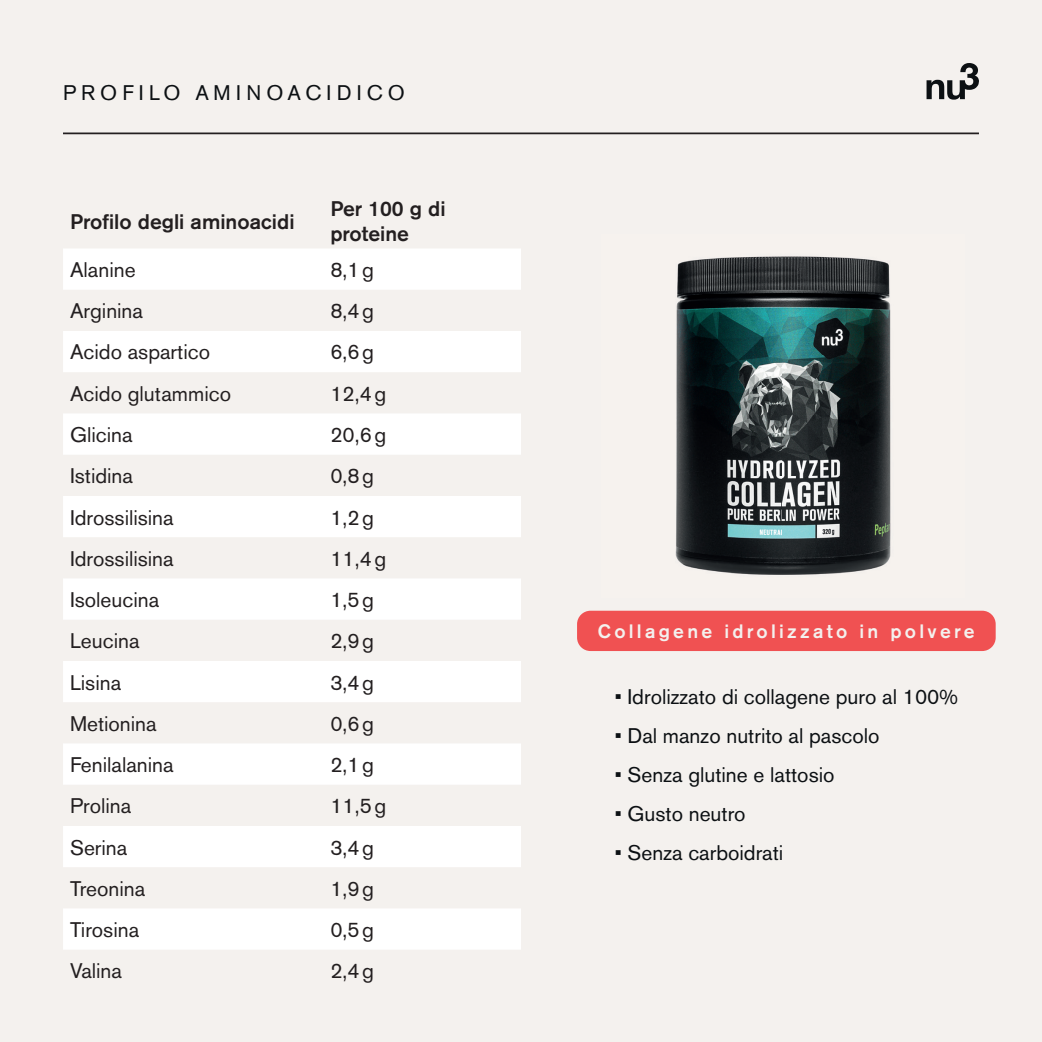
<style>
.page{position:relative;width:1042px;height:1042px;background:#f4f1ee}
.page>*{position:absolute;margin:0;border:0;box-sizing:border-box;transform-origin:0 0}
.t1{font:21px "Akzidenz Grotesk BQ";color:#231f20}
.t2{font:21px "Akzidenz Grotesk BQ";color:#0c1013}
.t3{font:500 21px/25.2px "Akzidenz Grotesk BQ";color:#231f20}
.t4{font:21px "Akzidenz Grotesk BQ";letter-spacing:.24em;color:#0c1013}
.t5{font:500 19.25px "Akzidenz Grotesk BQ";letter-spacing:.17em;color:#f4f1ee}
</style>
<div class="page">
<hr style="left:63px;top:132px;width:916px;height:2px;background:#231f20">
<svg style="left:926px;top:63px;width:53px;height:37px"></svg>
<img style="left:675px;top:256px;width:216px;height:319px">
<svg style="left:63px;top:249px;width:458px;height:700px;fill:#fff"></svg>
<div style="left:577px;top:611px;width:418px;height:40px;background:#f05152;border-radius:13px"></div>
<p class="t4" style="left:63px;top:80px;width:343px">PROFILO AMINOACIDICO</p>
<p class="t3" style="left:70px;top:208px;width:226px">Profilo degli aminoacidi</p>
<p class="t3" style="left:330px;top:196px;width:117px">Per 100 g di proteine</p>
<p class="t1" style="left:70px;top:257px;width:67px">Alanine</p>
<p class="t1" style="left:330px;top:257px;width:45px">8,1 g</p>
<p class="t1" style="left:70px;top:298px;width:75px">Arginina</p>
<p class="t1" style="left:330px;top:298px;width:45px">8,4 g</p>
<p class="t1" style="left:70px;top:340px;width:142px">Acido aspartico</p>
<p class="t1" style="left:330px;top:340px;width:45px">6,6 g</p>
<p class="t1" style="left:70px;top:381px;width:163px">Acido glutammico</p>
<p class="t1" style="left:330px;top:381px;width:57px">12,4 g</p>
<p class="t1" style="left:70px;top:422px;width:64px">Glicina</p>
<p class="t1" style="left:330px;top:422px;width:57px">20,6 g</p>
<p class="t1" style="left:70px;top:463px;width:64px">Istidina</p>
<p class="t1" style="left:330px;top:463px;width:45px">0,8 g</p>
<p class="t1" style="left:70px;top:505px;width:105px">Idrossilisina</p>
<p class="t1" style="left:330px;top:505px;width:45px">1,2 g</p>
<p class="t1" style="left:70px;top:546px;width:105px">Idrossilisina</p>
<p class="t1" style="left:330px;top:546px;width:57px">11,4 g</p>
<p class="t1" style="left:70px;top:587px;width:91px">Isoleucina</p>
<p class="t1" style="left:330px;top:587px;width:45px">1,5 g</p>
<p class="t1" style="left:70px;top:628px;width:71px">Leucina</p>
<p class="t1" style="left:330px;top:628px;width:45px">2,9 g</p>
<p class="t1" style="left:70px;top:670px;width:53px">Lisina</p>
<p class="t1" style="left:330px;top:670px;width:45px">3,4 g</p>
<p class="t1" style="left:70px;top:711px;width:88px">Metionina</p>
<p class="t1" style="left:330px;top:711px;width:45px">0,6 g</p>
<p class="t1" style="left:70px;top:752px;width:105px">Fenilalanina</p>
<p class="t1" style="left:330px;top:752px;width:45px">2,1 g</p>
<p class="t1" style="left:70px;top:793px;width:63px">Prolina</p>
<p class="t1" style="left:330px;top:793px;width:57px">11,5 g</p>
<p class="t1" style="left:70px;top:835px;width:59px">Serina</p>
<p class="t1" style="left:330px;top:835px;width:45px">3,4 g</p>
<p class="t1" style="left:70px;top:876px;width:77px">Treonina</p>
<p class="t1" style="left:330px;top:876px;width:45px">1,9 g</p>
<p class="t1" style="left:70px;top:917px;width:71px">Tirosina</p>
<p class="t1" style="left:330px;top:917px;width:45px">0,5 g</p>
<p class="t1" style="left:70px;top:958px;width:54px">Valina</p>
<p class="t1" style="left:330px;top:958px;width:45px">2,4 g</p>
<p class="t5" style="left:598px;top:619px;width:378px">Collagene idrolizzato in polvere</p>
<p class="t2" style="left:615px;top:684px;width:345px">• Idrolizzato di collagene puro al 100%</p>
<p class="t2" style="left:615px;top:723px;width:266px">• Dal manzo nutrito al pascolo</p>
<p class="t2" style="left:615px;top:762px;width:221px">• Senza glutine e lattosio</p>
<p class="t2" style="left:615px;top:801px;width:132px">• Gusto neutro</p>
<p class="t2" style="left:615px;top:840px;width:170px">• Senza carboidrati</p>
</div>
